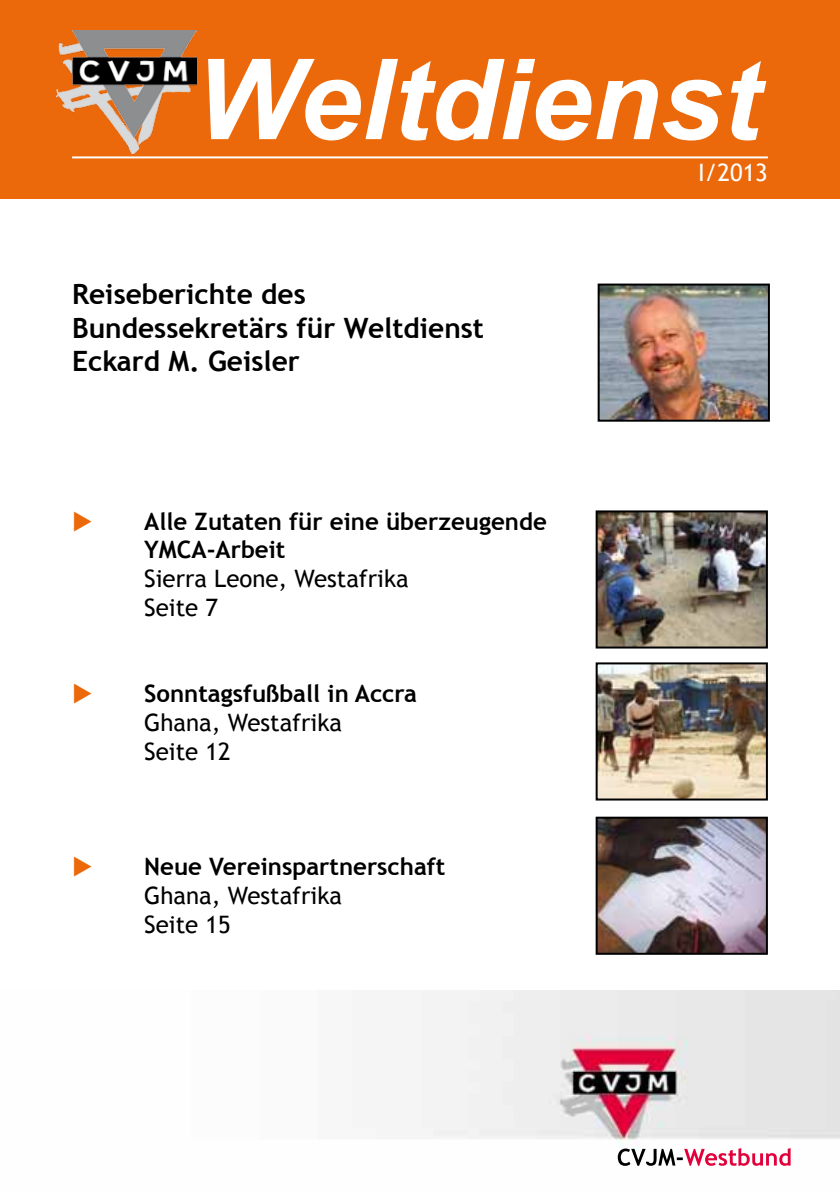
<style>
.page{position:relative;width:840px;height:1191px;background:#fff}
.page>*{position:absolute;margin:0;border:0;box-sizing:border-box;transform-origin:0 0}
.t1{font:italic 700 112px "Arial";color:#fff}
.t2{font:700 28px/33.6px "Trebuchet MS";color:#000}
.t3{font:700 24px/28.8px "Trebuchet MS";color:#000}
.t4{font:24px/28.8px "Trebuchet MS";color:#000}
.t5{font:24px "Trebuchet MS";color:#fff}
</style>
<div class="page">
<img style="left:421px;top:990px;width:418px;height:176px">
<img style="left:617px;top:1148px;width:173px;height:17px">
<div style="left:0;top:0;width:839px;height:198px;background:#eb690b"></div>
<img style="left:56px;top:31px;width:140px;height:122px">
<hr style="left:72px;top:156px;width:695px;height:2px;background:#fff">
<img style="left:598px;top:513px;width:166px;height:132px">
<div style="left:595px;top:510px;width:172px;height:138px;border:2px solid #000"></div>
<img style="left:598px;top:665px;width:166px;height:132px">
<div style="left:595px;top:662px;width:172px;height:138px;border:2px solid #000"></div>
<img style="left:598px;top:819px;width:166px;height:132px">
<div style="left:595px;top:816px;width:172px;height:138px;border:2px solid #000"></div>
<img style="left:600px;top:286px;width:166px;height:133px">
<div style="left:597px;top:283px;width:172px;height:139px;border:2px solid #000"></div>
<h1 class="t1" style="left:195px;top:25px;width:566px">Weltdienst</h1>
<p class="t2" style="left:72px;top:277px;width:413px">Reiseberichte des<br>Bundessekretärs für Weltdienst<br>Eckard M. Geisler</p>
<p class="t3" style="left:144px;top:506px;width:404px">Alle Zutaten für eine überzeugende<br>YMCA-Arbeit</p>
<p class="t4" style="left:144px;top:564px;width:266px">Sierra Leone, Westafrika<br>Seite 7</p>
<p class="t3" style="left:144px;top:679px;width:274px">Sonntagsfußball in Accra</p>
<p class="t4" style="left:144px;top:708px;width:199px">Ghana, Westafrika<br>Seite 12</p>
<p class="t3" style="left:144px;top:852px;width:302px">Neue Vereinspartnerschaft</p>
<p class="t4" style="left:144px;top:881px;width:199px">Ghana, Westafrika<br>Seite 15</p>
<p class="t5" style="left:697px;top:159px;width:71px">I/2013</p>
</div>
